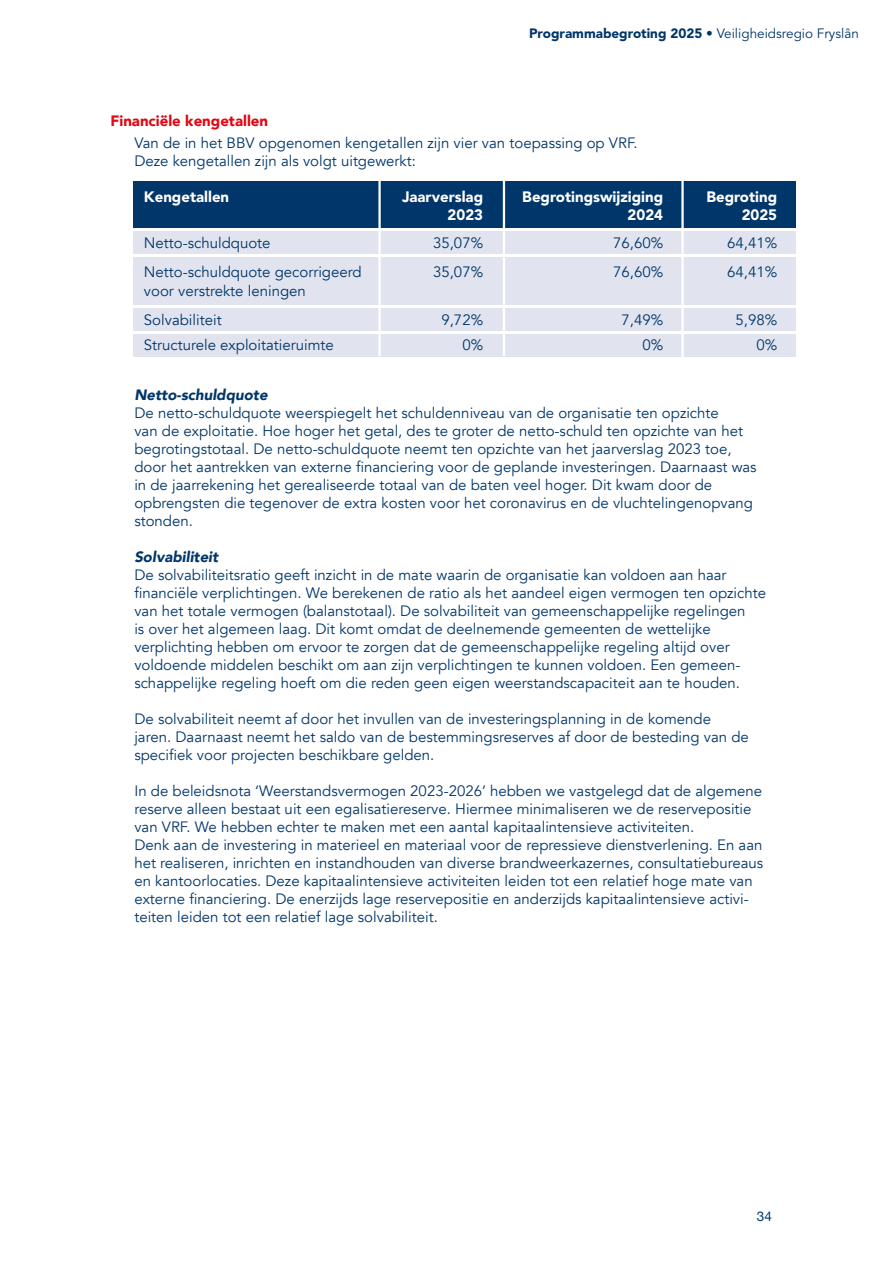
<style>
.page{position:relative;width:893px;height:1263px;background:#fff}
.page>*{position:absolute;margin:0;border:0;box-sizing:border-box;transform-origin:0 0}
.Platte_Tekst{font:15px/18px "Avenir";color:#003669}
.t1{font:900 15px "Avenir LT Std";color:#fff}
.Tussenkop_BLAUW_schuin{font:italic 900 15px "Avenir";color:#003669}
.Tussenkop_ROOD{font:900 15px "Avenir";color:#e30613}
.t2{font:13.5px "Avenir LT Std";color:#003669}
.t3{font:13.5px "Helvetica Neue";color:#003669}
.s1{font-weight:900}
</style>
<div class="page">
<div style="left:133px;top:232px;width:662px;height:22px;background:#e1e4ef"></div>
<div style="left:133px;top:283px;width:662px;height:22px;background:#e1e4ef"></div>
<div style="left:133px;top:308px;width:662px;height:23px;background:#e1e4ef"></div>
<div style="left:133px;top:334px;width:662px;height:23px;background:#e1e4ef"></div>
<div style="left:133px;top:257px;width:662px;height:30px;background:#e1e4ef"></div>
<div style="left:133px;top:182px;width:662px;height:46px;background:#003669"></div>
<hr style="left:378px;top:177px;width:3px;height:179px;background:#fff">
<hr style="left:503px;top:177px;width:2px;height:179px;background:#fff">
<hr style="left:681px;top:180px;width:3px;height:179px;background:#fff">
<p class="t2" style="left:529px;top:26px;width:331px"><span class="s1">Programmabegroting 2025</span> • Veiligheidsregio Fryslân</p>
<p class="Tussenkop_ROOD" style="left:111px;top:107px;width:159px">Financiële kengetallen</p>
<p class="Platte_Tekst" style="left:134px;top:134px;width:505px">Van de in het BBV opgenomen kengetallen zijn vier van toepassing op VRF.</p>
<p class="Platte_Tekst" style="left:134px;top:152px;width:283px">Deze kengetallen zijn als volgt uitgewerkt:</p>
<p class="t1" style="left:144px;top:187px;width:87px">Kengetallen</p>
<p class="t1" style="left:402px;top:187px;width:83px">Jaarverslag</p>
<p class="t1" style="left:522px;top:187px;width:142px">Begrotingswijziging</p>
<p class="t1" style="left:706px;top:187px;width:72px">Begroting</p>
<p class="t1" style="left:448px;top:205px;width:37px">2023</p>
<p class="t1" style="left:628px;top:205px;width:37px">2024</p>
<p class="t1" style="left:742px;top:205px;width:37px">2025</p>
<p class="Platte_Tekst" style="left:144px;top:234px;width:128px">Netto-schuldquote</p>
<p class="Platte_Tekst" style="left:433px;top:234px;width:52px">35,07%</p>
<p class="Platte_Tekst" style="left:613px;top:234px;width:52px">76,60%</p>
<p class="Platte_Tekst" style="left:727px;top:234px;width:52px">64,41%</p>
<p class="Platte_Tekst" style="left:144px;top:263px;width:219px">Netto-schuldquote gecorrigeerd</p>
<p class="Platte_Tekst" style="left:433px;top:263px;width:52px">35,07%</p>
<p class="Platte_Tekst" style="left:613px;top:263px;width:52px">76,60%</p>
<p class="Platte_Tekst" style="left:727px;top:263px;width:52px">64,41%</p>
<p class="Platte_Tekst" style="left:144px;top:282px;width:163px">voor verstrekte leningen</p>
<p class="Platte_Tekst" style="left:144px;top:311px;width:79px">Solvabiliteit</p>
<p class="Platte_Tekst" style="left:441px;top:311px;width:43px">9,72%</p>
<p class="Platte_Tekst" style="left:621px;top:311px;width:43px">7,49%</p>
<p class="Platte_Tekst" style="left:735px;top:311px;width:43px">5,98%</p>
<p class="Platte_Tekst" style="left:144px;top:336px;width:191px">Structurele exploitatieruimte</p>
<p class="Platte_Tekst" style="left:462px;top:336px;width:22px">0%</p>
<p class="Platte_Tekst" style="left:642px;top:336px;width:22px">0%</p>
<p class="Platte_Tekst" style="left:756px;top:336px;width:22px">0%</p>
<p class="Tussenkop_BLAUW_schuin" style="left:134px;top:382px;width:135px">Netto-schuldquote</p>
<p class="Platte_Tekst" style="left:134px;top:404px;width:624px">De netto-schuldquote weerspiegelt het schuldenniveau van de organisatie ten opzichte<br>van de exploitatie. Hoe hoger het getal, des te groter de netto-schuld ten opzichte van het begrotingstotaal. De netto-schuldquote neemt ten opzichte van het jaarverslag 2023 toe, door het aantrekken van externe financiering voor de geplande investeringen. Daarnaast was</p>
<p class="Platte_Tekst" style="left:134px;top:476px;width:620px">in de jaarrekening het gerealiseerde totaal van de baten veel hoger. Dit kwam door de opbrengsten die tegenover de extra kosten voor het coronavirus en de vluchtelingenopvang stonden.</p>
<p class="Tussenkop_BLAUW_schuin" style="left:134px;top:544px;width:85px">Solvabiliteit</p>
<p class="Platte_Tekst" style="left:134px;top:566px;width:633px">De solvabiliteitsratio geeft inzicht in de mate waarin de organisatie kan voldoen aan haar financiële verplichtingen. We berekenen de ratio als het aandeel eigen vermogen ten opzichte van het totale vermogen (balanstotaal). De solvabiliteit van gemeenschappelijke regelingen<br>is over het algemeen laag. Dit komt omdat de deelnemende gemeenten de wettelijke verplichting hebben om ervoor te zorgen dat de gemeenschappelijke regeling altijd over voldoende middelen beschikt om aan zijn verplichtingen te kunnen voldoen. Een gemeen-</p>
<p class="Platte_Tekst" style="left:134px;top:674px;width:607px">schappelijke regeling hoeft om die reden geen eigen weerstandscapaciteit aan te houden.</p>
<p class="Platte_Tekst" style="left:134px;top:710px;width:616px">De solvabiliteit neemt af door het invullen van de investeringsplanning in de komende jaren. Daarnaast neemt het saldo van de bestemmingsreserves af door de besteding van de specifiek voor projecten beschikbare gelden.</p>
<p class="Platte_Tekst" style="left:134px;top:782px;width:630px">In de beleidsnota ‘Weerstandsvermogen 2023-2026’ hebben we vastgelegd dat de algemene reserve alleen bestaat uit een egalisatiereserve. Hiermee minimaliseren we de reservepositie van VRF. We hebben echter te maken met een aantal kapitaalintensieve activiteiten.<br>Denk aan de investering in materieel en materiaal voor de repressieve dienstverlening. En aan het realiseren, inrichten en instandhouden van diverse brandweerkazernes, consultatiebureaus en kantoorlocaties. Deze kapitaalintensieve activiteiten leiden tot een relatief hoge mate van</p>
<p class="Platte_Tekst" style="left:134px;top:890px;width:616px">externe financiering. De enerzijds lage reservepositie en anderzijds kapitaalintensieve activi-</p>
<p class="Platte_Tekst" style="left:134px;top:908px;width:305px">teiten leiden tot een relatief lage solvabiliteit.</p>
<p class="t3" style="left:757px;top:1206px;width:17px">34</p>
</div>
